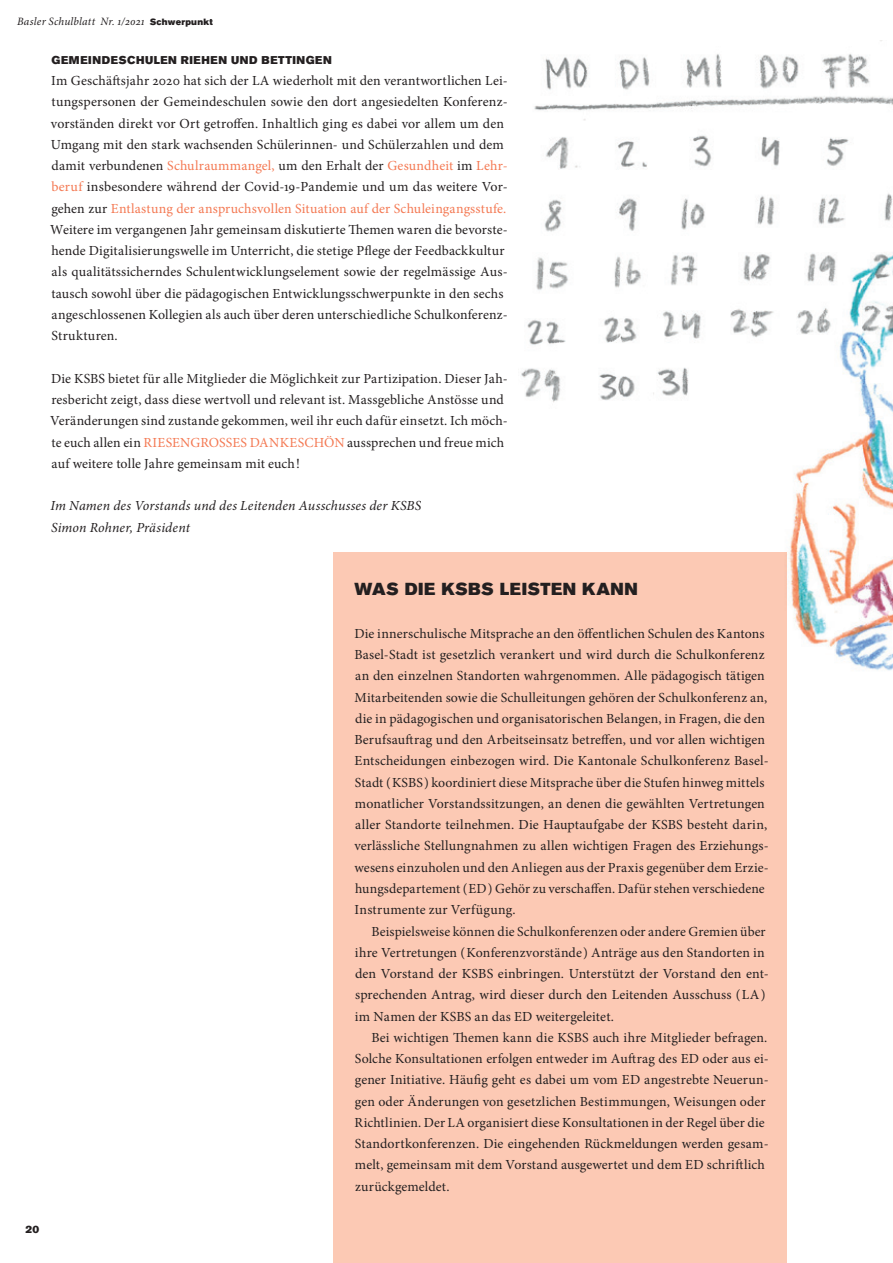
<style>
.page{position:relative;width:893px;height:1263px;background:#fff}
.page>*{position:absolute;margin:0;border:0;box-sizing:border-box;transform-origin:0 0}
.t1{font:17.25px "Akzidenz Grotesk BE Super";letter-spacing:.03em;color:#231f20}
.t2{font:13.8px/21.3px "Minion Pro";letter-spacing:.005em;color:#231f20}
.t3{font:italic 13.8px/21.3px "Minion Pro";letter-spacing:.01em;color:#231f20}
.t4{font:italic 11.25px "Minion Pro";letter-spacing:.015em;color:#231f20}
.t5{font:11.25px "Akzidenz Grotesk BE Super";letter-spacing:.055em;color:#231f20}
.t6{font:10.5px "Akzidenz Grotesk BE Super";color:#231f20}
.s1{font-family:"Akzidenz Grotesk BE Super";font-style:normal;font-size:9px}
.s2{color:#f47953}
</style>
<div class="page">
<div style="left:333px;top:553px;width:454px;height:710px;background:#fcc9b4"></div>
<img style="left:770px;top:409px;width:123px;height:262px">
<img style="left:521px;top:40px;width:372px;height:369px">
<p class="t4" style="left:17px;top:14px;width:197px">Basler Schulblatt Nr. 1/2021 <span class="s1">Schwerpunkt</span></p>
<p class="t5" style="left:52px;top:53px;width:282px">GEMEINDESCHULEN RIEHEN UND BETTINGEN</p>
<p class="t2" style="left:50px;top:70px;width:459px">Im Geschäftsjahr 2020 hat sich der LA wiederholt mit den verantwortlichen Lei&shy;tungspersonen der Gemeindeschulen sowie den dort angesiedelten Konferenz&shy;vorständen direkt vor Ort getroffen. Inhaltlich ging es dabei vor allem um den Umgang mit den stark wachsenden Schülerinnen- und Schülerzahlen und dem damit verbundenen <span class="s2">Schulraummangel,</span> um den Erhalt der <span class="s2">Gesundheit</span> im <span class="s2">Lehr&shy;beruf</span> insbesondere während der Covid-19-Pandemie und um das weitere Vor&shy;gehen zur <span class="s2">Entlastung der anspruchsvollen Situation auf der Schuleingangsstufe.<br></span>Weitere im vergangenen Jahr gemeinsam diskutierte Themen waren die bevorste&shy;hende Digitalisierungswelle im Unterricht, die stetige Pflege der Feedbackkultur als qualitätssicherndes Schulentwicklungselement sowie der regelmässige Aus&shy;tausch sowohl über die pädagogischen Entwicklungsschwerpunkte in den sechs angeschlossenen Kollegien als auch über deren unterschiedliche Schulkonferenz-Strukturen.</p>
<p class="t2" style="left:50px;top:368px;width:459px">Die KSBS bietet für alle Mitglieder die Möglichkeit zur Partizipation. Dieser Jah&shy;resbericht zeigt, dass diese wertvoll und relevant ist. Massgebliche Anstösse und Veränderungen sind zustande gekommen, weil ihr euch dafür einsetzt. Ich möch&shy;te euch allen ein <span class="s2">RIESENGROSSES DANKESCHÖN</span> aussprechen und freue mich auf weitere tolle Jahre gemeinsam mit euch !</p>
<p class="t3" style="left:51px;top:495px;width:372px">Im Namen des Vorstands und des Leitenden Ausschusses der KSBS<br>Simon Rohner, Präsident</p>
<p class="t6" style="left:26px;top:1223px;width:15px">20</p>
<p class="t1" style="left:354px;top:579px;width:285px">WAS DIE KSBS LEISTEN KANN</p>
<p class="t2" style="left:354px;top:623px;width:416px">Die innerschulische Mitsprache an den öffentlichen Schulen des Kantons Basel-Stadt ist gesetzlich verankert und wird durch die Schulkonferenz an den einzelnen Standorten wahrgenommen. Alle pädagogisch tätigen Mitarbeitenden sowie die Schulleitungen gehören der Schulkonferenz an, die in pädagogischen und organisatorischen Belangen, in Fragen, die den Berufsauftrag und den Arbeitseinsatz betreffen, und vor allen wichtigen Entscheidungen einbezogen wird. Die Kantonale Schulkonferenz Basel-Stadt ( KSBS ) koordiniert diese Mitsprache über die Stufen hinweg mittels monatlicher Vorstandssitzungen, an denen die gewählten Vertretungen aller Standorte teilnehmen. Die Hauptaufgabe der KSBS besteht darin, verlässliche Stellungnahmen zu allen wichtigen Fragen des Erziehungs&shy;wesens einzuholen und den Anliegen aus der Praxis gegenüber dem Erzie&shy;hungsdepartement ( ED ) Gehör zu verschaffen. Dafür stehen verschiedene Instrumente zur Verfügung.</p>
<p class="t2" style="left:355px;top:920px;width:415px;text-indent:17px">Beispielsweise können die Schulkonferenzen oder andere Gremien über ihre Vertretungen ( Konferenzvorstände ) Anträge aus den Standorten in den Vorstand der KSBS einbringen. Unterstützt der Vorstand den ent&shy;sprechenden Antrag, wird dieser durch den Leitenden Ausschuss ( LA ) im Namen der KSBS an das ED weitergeleitet.</p>
<p class="t2" style="left:355px;top:1027px;width:416px;text-indent:17px">Bei wichtigen Themen kann die KSBS auch ihre Mitglieder befragen.<br>Solche Konsultationen erfolgen entweder im Auftrag des ED oder aus ei&shy;gener Initiative. Häufig geht es dabei um vom ED angestrebte Neuerun&shy;gen oder Änderungen von gesetzlichen Bestimmungen, Weisungen oder Richtlinien. Der LA organisiert diese Konsultationen in der Regel über die Standortkonferenzen. Die eingehenden Rückmeldungen werden gesam&shy;melt, gemeinsam mit dem Vorstand ausgewertet und dem ED schriftlich zurückgemeldet.</p>
</div>
